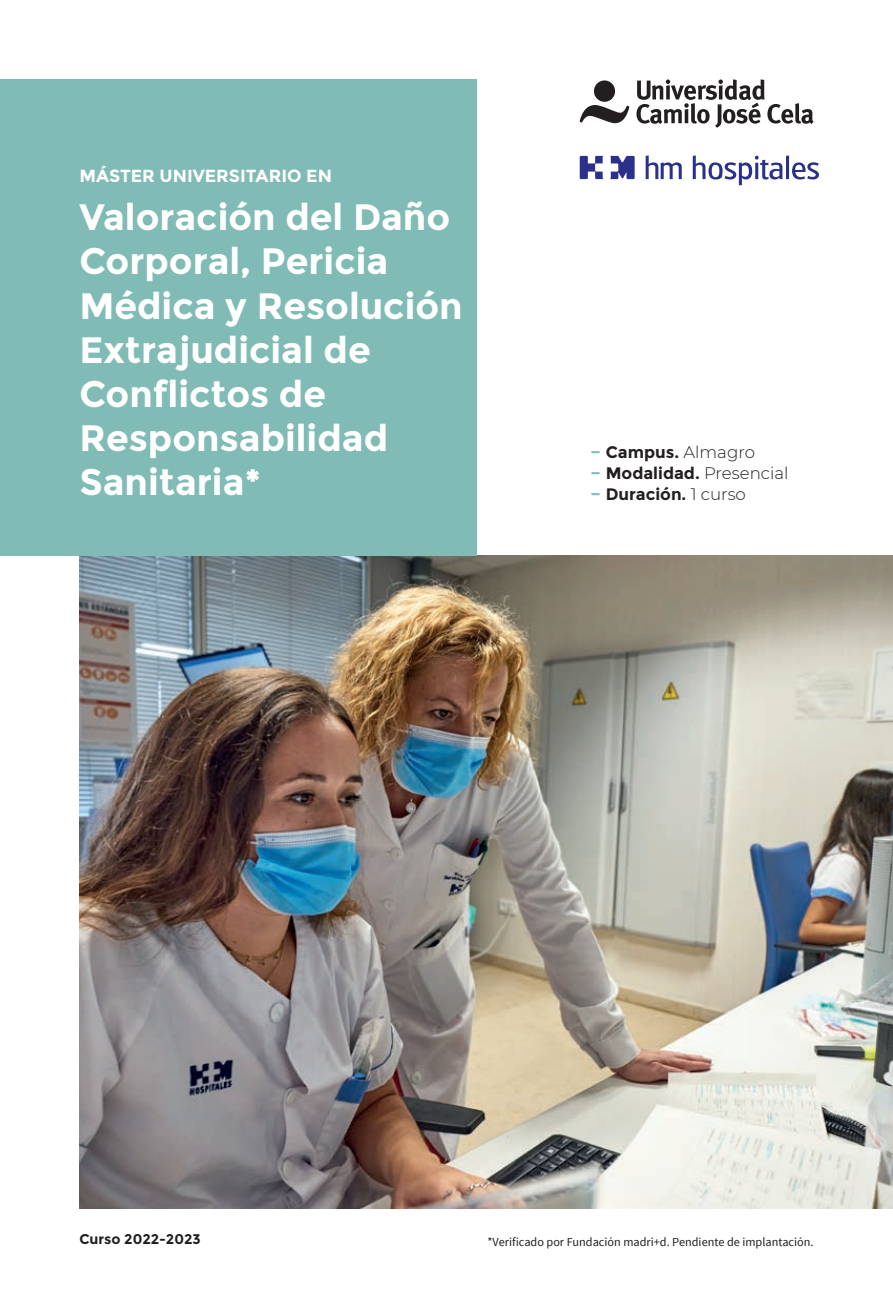
<style>
.page{position:relative;width:893px;height:1290px;background:#fff}
.page>*{position:absolute;margin:0;border:0;box-sizing:border-box;transform-origin:0 0}
.t1{font:700 36.75px/44.1px "Montserrat";color:#fff}
.t2{font:700 17.5px "Montserrat";color:#fff}
.t3{font:700 16.62px/21px "Montserrat";color:#231f20}
.t4{font:700 14px "Montserrat";color:#231f20}
.t5{font:12.25px "Source Sans Pro";color:#231f20}
.s1{color:#80bbb6}
.s2{font-weight:300}
</style>
<div class="page">
<img style="left:79px;top:556px;width:814px;height:652px">
<div style="left:0;top:79px;width:476px;height:477px;background:#80bbb6"></div>
<svg style="left:636px;top:79px;width:178px;height:49px"></svg>
<div style="left:594px;top:80px;width:21px;height:22px;background:#231f20;border-radius:50%"></div>
<svg style="left:579px;top:105px;width:50px;height:18px"></svg>
<svg style="left:580px;top:156px;width:55px;height:23px"></svg>
<svg style="left:646px;top:155px;width:36px;height:24px"></svg>
<svg style="left:693px;top:155px;width:89px;height:30px"></svg>
<hr style="left:786px;top:155px;width:3px;height:24px;background:#2b318a">
<svg style="left:792px;top:162px;width:27px;height:17px"></svg>
<p class="t2" style="left:79px;top:165px;width:254px">MÁSTER UNIVERSITARIO EN</p>
<p class="t1" style="left:79px;top:195px;width:385px">Valoración del Daño<br>Corporal, Pericia<br>Médica y Resolución<br>Extrajudicial de<br>Conflictos de<br>Responsabilidad<br>Sanitaria*</p>
<p class="t3" style="left:591px;top:442px;width:199px"><span class="s1">−</span> Campus. <span class="s2">Almagro<br></span><span class="s1">−</span> Modalidad. <span class="s2">Presencial </span><span class="s1">−</span> Duración. <span class="s2">1 curso</span></p>
<p class="t4" style="left:79px;top:1231px;width:123px">Curso 2022-2023</p>
<p class="t5" style="left:487px;top:1234px;width:328px">*Verificado por Fundación madri+d. Pendiente de implantación.</p>
</div>
